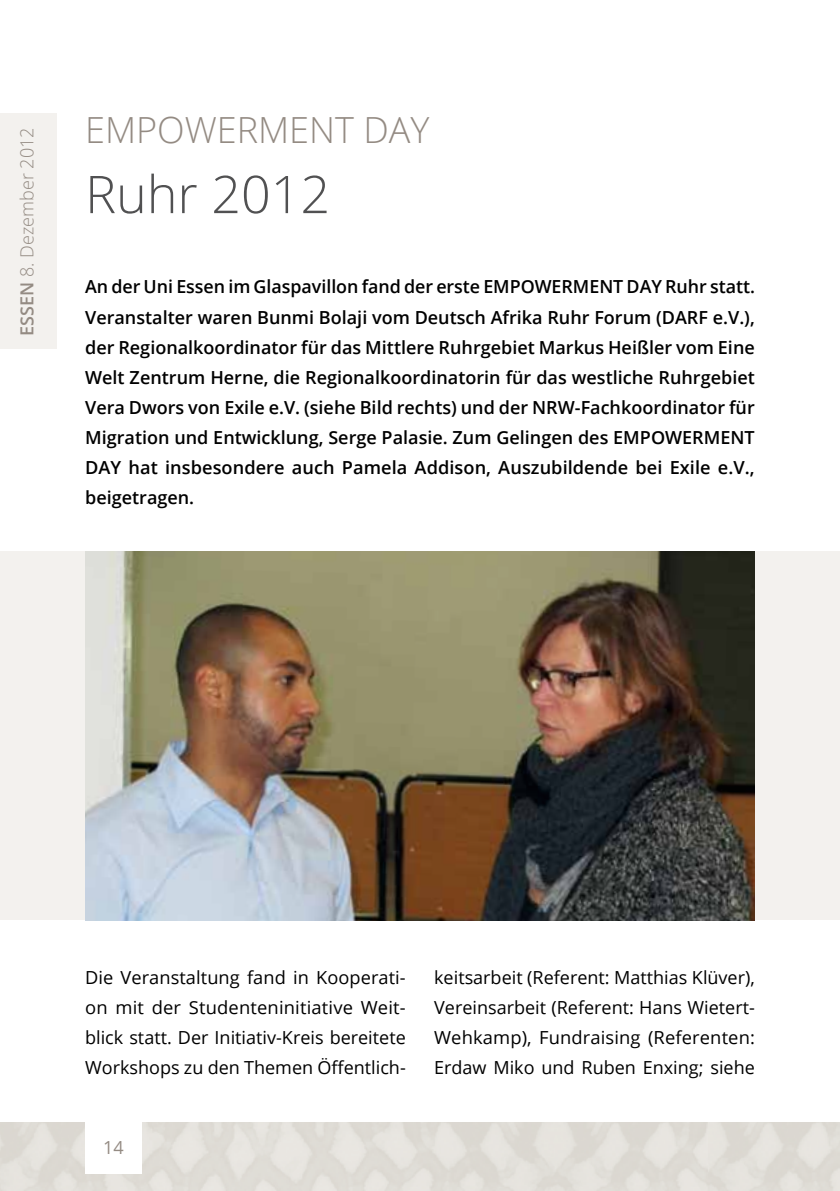
<style>
.page{position:relative;width:840px;height:1191px;background:#fff}
.page>*{position:absolute;margin:0;border:0;box-sizing:border-box;transform-origin:0 0}
.t1{font:300 52px "Open Sans";color:#515152}
.t2{font:300 36px "Open Sans";color:#948b83}
.t3{font:600 18px/30px "Open Sans";letter-spacing:.005em;color:#000;text-align:justify}
.t4{font:18px/30px "Open Sans";color:#000;text-align:justify}
.t5{font:300 18px "Open Sans";color:#948b83}
.t6{font:18px "Open Sans";color:#948b83}
.s1{font-weight:600}
</style>
<div class="page">
<div style="left:0;top:551px;width:839px;height:369px;background:#f3f1ee"></div>
<img style="left:85px;top:551px;width:669px;height:369px">
<div style="left:0;top:113px;width:57px;height:236px;background:#f3f1ee"></div>
<p class="t5" style="left:15px;top:335px;width:209px;rotate:-90deg"><span class="s1">ESSeN</span> 8. Dezember 2012</p>
<h2 class="t2" style="left:85px;top:106px;width:346px">EMPOWERMENT DAY</h2>
<h1 class="t1" style="left:85px;top:159px;width:246px">Ruhr 2012</h1>
<p class="t3" style="left:85px;top:271px;width:671px">An der Uni Essen im Glaspavillon fand der erste EMPOWERMENT DAY Ruhr statt.<br>Veranstalter waren Bunmi Bolaji vom Deutsch Afrika Ruhr Forum (DARF e.V.), der Regionalkoordinator für das Mittlere Ruhrgebiet Markus Heißler vom Eine Welt Zentrum Herne, die Regionalkoordinatorin für das westliche Ruhrgebiet Vera Dwors von Exile e.V. (siehe Bild rechts) und der NRW-Fachkoordinator für Migration und Entwicklung, Serge Palasie. Zum Gelingen des EMPOWERMENT DAY hat insbesondere auch Pamela Addison, Auszubildende bei Exile e.V., beigetragen.</p>
<p class="t4" style="left:85px;top:961px;width:322px">Die Veranstaltung fand in Kooperati&shy;on mit der Studenteninitiative Weit&shy;blick statt. Der Initiativ-Kreis bereitete Workshops zu den Themen Öffentlich-</p>
<p class="t4" style="left:434px;top:961px;width:322px">keitsarbeit (Referent: Matthias Klüver), Vereinsarbeit (Referent: Hans Wietert-Wehkamp), Fundraising (Referenten:<br>Erdaw Miko und Ruben Enxing; siehe</p>
<p class="t6" style="left:103px;top:1134px;width:22px">14</p>
</div>
